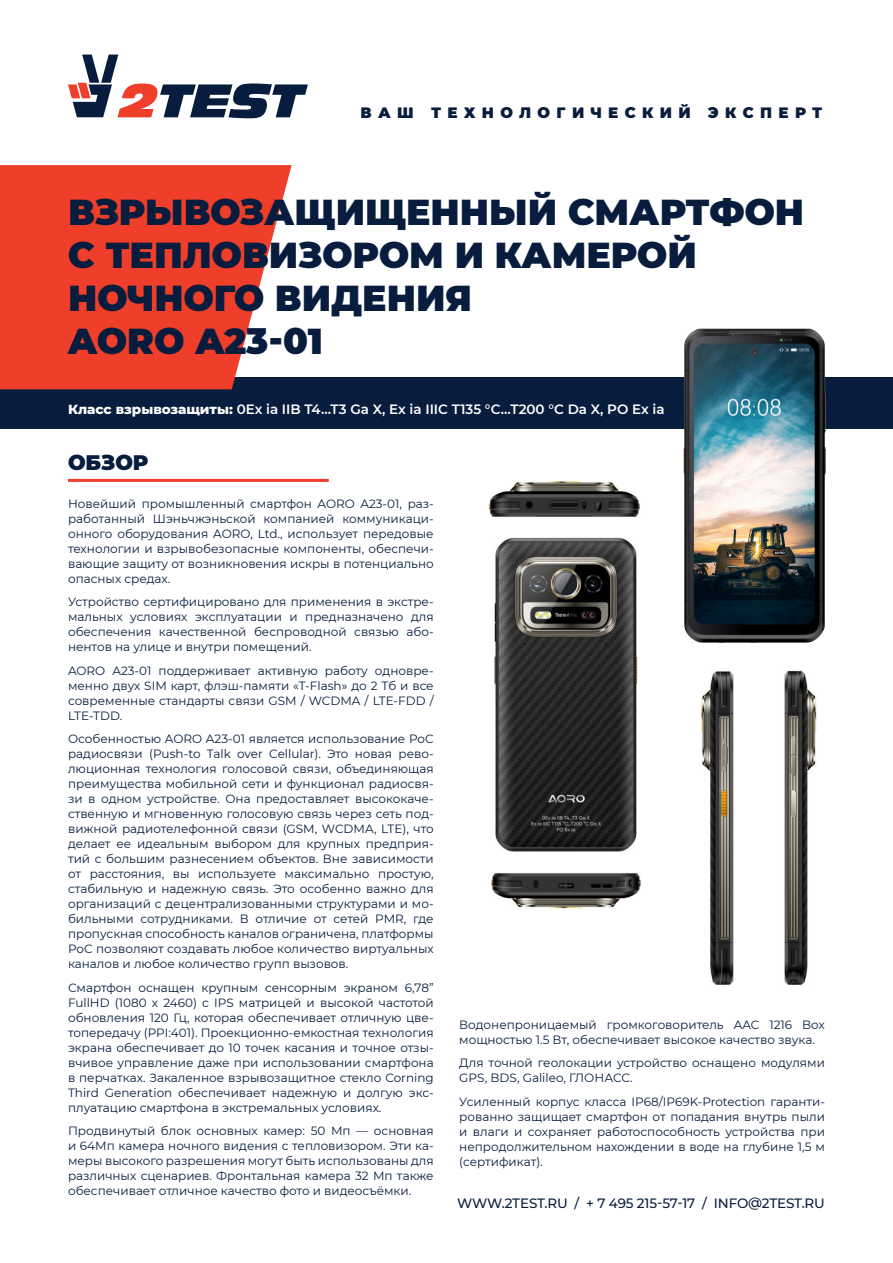
<style>
.page{position:relative;width:893px;height:1263px;background:#fff}
.page>*{position:absolute;margin:0;border:0;box-sizing:border-box;transform-origin:0 0}
.Заголовок{font:900 36px/43.2px "Montserrat";color:#081d3e}
.Заголовок-2{font:900 21px "Montserrat";color:#081d3e}
.t1{font:900 15px "Montserrat";letter-spacing:.425em;color:#081d3e}
.t2{font:600 13.5px "Montserrat";color:#fff}
.t3{font:500 13.5px "Montserrat";letter-spacing:-.01em;color:#081d3e}
.Список{font:12px/15px "Montserrat";color:#081d3e;text-align:justify}
.s1{font-weight:800}
</style>
<div class="page">
<div style="left:0;top:377px;width:893px;height:52px;background:#081d3e"></div>
<svg style="left:0;top:165px;width:292px;height:224px;background:#ed4e3c"></svg>
<svg style="left:68px;top:55px;width:240px;height:63px"></svg>
<hr style="left:68px;top:479px;width:261px;height:3px;background:#ef3e29">
<img style="left:683px;top:328px;width:143px;height:315px">
<img style="left:494px;top:537px;width:144px;height:315px">
<img style="left:491px;top:873px;width:150px;height:36px">
<img style="left:489px;top:481px;width:151px;height:36px">
<img style="left:701px;top:671px;width:33px;height:314px">
<img style="left:784px;top:671px;width:33px;height:314px">
<p class="t1" style="left:361px;top:102px;width:463px">ВАШ ТЕХНОЛОГИЧЕСКИЙ ЭКСПЕРТ</p>
<p class="Заголовок" style="left:68px;top:188px;width:738px">ВЗРЫВОЗАЩИЩЕННЫЙ СМАРТФОН<br>С ТЕПЛОВИЗОРОМ И КАМЕРОЙ<br>НОЧНОГО ВИДЕНИЯ<br>AORO A23-01</p>
<p class="t2" style="left:68px;top:399px;width:598px"><span class="s1">Класс взрывозащиты:</span> 0Ex ia IIB T4…T3 Ga X, Ex ia IIIC T135 °C…T200 °C Da X, PO Ex ia</p>
<p class="Заголовок-2" style="left:68px;top:447px;width:82px">ОБЗОР</p>
<p class="Список" style="left:68px;top:495px;width:367px">Новейший промышленный смартфон AORO A23-01, раз&shy;работанный Шэньчжэньской компанией коммуникаци&shy;онного оборудования AORO, Ltd., использует передовые технологии и взрывобезопасные компоненты, обеспечи&shy;вающие защиту от возникновения искры в потенциально опасных средах.</p>
<p class="Список" style="left:68px;top:594px;width:367px">Устройство сертифицировано для применения в экстре&shy;мальных условиях эксплуатации и предназначено для обеспечения качественной беспроводной связью або&shy;нентов на улице и внутри помещений.</p>
<p class="Список" style="left:68px;top:662px;width:367px">AORO A23-01 поддерживает активную работу одновре&shy;менно двух SIM карт, флэш-памяти «T-Flash» до 2 Тб и все современные стандарты связи GSM / WCDMA / LTE-FDD / LTE-TDD.</p>
<p class="Список" style="left:68px;top:731px;width:367px">Особенностью AORO A23-01 является использование PoC радиосвязи (Push-to Talk over Cellular). Это новая рево&shy;люционная технология голосовой связи, объединяющая преимущества мобильной сети и функционал радиосвя&shy;зи в одном устройстве. Она предоставляет высококаче&shy;ственную и мгновенную голосовую связь через сеть под&shy;вижной радиотелефонной связи (GSM, WCDMA, LTE), что делает ее идеальным выбором для крупных предприя&shy;тий с большим разнесением объектов. Вне зависимости от расстояния, вы используете максимально простую, стабильную и надежную связь. Это особенно важно для организаций с децентрализованными структурами и мо&shy;бильными сотрудниками. В отличие от сетей PMR, где пропускная способность каналов ограничена, платформы PoC позволяют создавать любое количество виртуальных каналов и любое количество групп вызовов.</p>
<p class="Список" style="left:68px;top:979px;width:367px">Смартфон оснащен крупным сенсорным экраном 6,78” FullHD (1080 х 2460) с IPS матрицей и высокой частотой обновления 120 Гц, которая обеспечивает отличную цве&shy;топередачу (PPI:401). Проекционно-емкостная технология экрана обеспечивает до 10 точек касания и точное отзы&shy;вчивое управление даже при использовании смартфона в перчатках. Закаленное взрывозащитное стекло Corning Third Generation обеспечивает надежную и долгую экс&shy;плуатацию смартфона в экстремальных условиях.</p>
<p class="Список" style="left:68px;top:1123px;width:367px">Продвинутый блок основных камер: 50 Мп — основная и 64Мп камера ночного видения с тепловизором. Эти ка&shy;меры высокого разрешения могут быть использованы для различных сценариев. Фронтальная камера 32 Мп также обеспечивает отличное качество фото и видеосъёмки.</p>
<p class="Список" style="left:459px;top:1016px;width:367px">Водонепроницаемый громкоговоритель AAC 1216 Box мощностью 1.5 Вт, обеспечивает высокое качество звука.</p>
<p class="Список" style="left:459px;top:1055px;width:367px">Для точной геолокации устройство оснащено модулями<br>GPS, BDS, Galileo, ГЛОНАСС.</p>
<p class="Список" style="left:459px;top:1093px;width:367px">Усиленный корпус класса IP68/IP69K-Protection гаранти&shy;рованно защищает смартфон от попадания внутрь пыли и влаги и сохраняет работоспособность устройства при непродолжительном нахождении в воде на глубине 1,5 м (сертификат).</p>
<p class="t3" style="left:457px;top:1194px;width:369px">WWW.2TEST.RU / + 7 495 215-57-17 / INFO@2TEST.RU</p>
</div>
